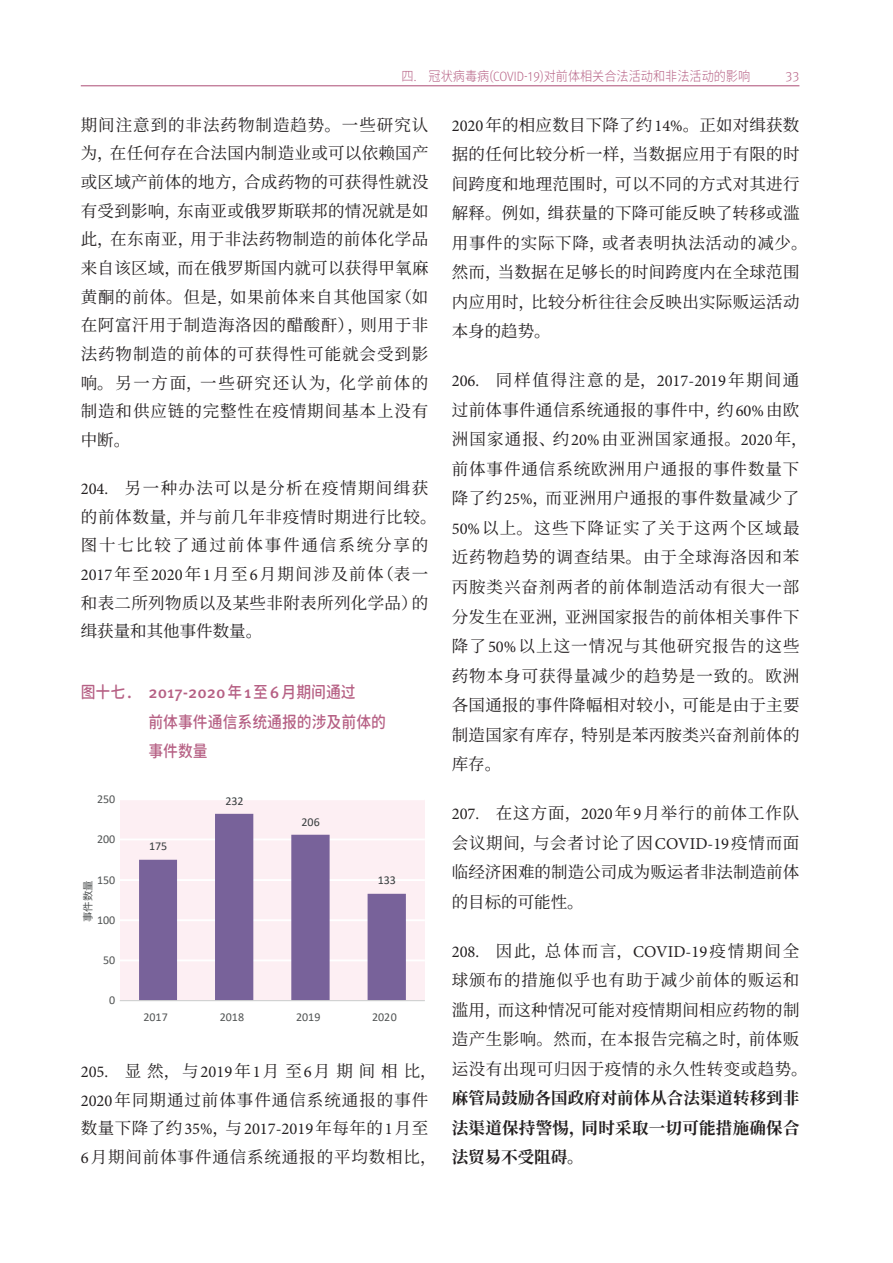
<style>
.page{position:relative;width:893px;height:1263px;background:#fff}
.page>*{position:absolute;margin:0;border:0;box-sizing:border-box;transform-origin:0 0}
.t1{font:16.5px/29.5px "Source Han Serif CN";letter-spacing:.045em;color:#231f20}
.t2{font:16.5px/29.5px "Source Han Serif CN";letter-spacing:.015em;color:#231f20}
.figure_head{font:16.5px/29.4px "Resource Han Rounded CN Medium";color:#b66084;scale:.9 1}
.t3{font:13.5px "Resource Han Rounded CN Light";color:#b66084;scale:.9 1}
.t4{font:12px "Calibri";letter-spacing:-.005em;color:#515454}
.t5{font:12px "Calibri";letter-spacing:-.005em;color:#373c3d}
.t6{font:10.5px "Source Han Sans CN";color:#515454}
.s1{font-family:"Meta OT";font-weight:300}
.s2{font-family:"Minion Pro"}
.s3{font-weight:700}
.s4{font-family:"Meta OT";font-weight:500}
</style>
<div class="page">
<hr style="left:81px;top:85px;width:718px;height:1px;background:#b66084">
<div style="left:120px;top:799px;width:305px;height:202px;background:#fdeff3"></div>
<hr style="left:120px;top:798px;width:305px;height:2px;background:#fff">
<hr style="left:120px;top:838px;width:305px;height:2px;background:#fff">
<hr style="left:120px;top:879px;width:305px;height:2px;background:#fff">
<hr style="left:120px;top:919px;width:305px;height:2px;background:#fff">
<hr style="left:120px;top:959px;width:305px;height:2px;background:#fff">
<svg style="left:139px;top:814px;width:267px;height:186px"></svg>
<hr style="left:120px;top:1000px;width:305px;height:1px;background:#cfd1d1">
<p class="t3" style="left:402px;top:68px;width:444px">四<span class="s1">.</span>　冠状病毒病<span class="s1">(COVID-19)</span>对前体相关合法活动和非法活动的影响 　　<span class="s1">33</span></p>
<p class="t1" style="left:81px;top:111px;width:349px;line-height:28.7px;text-align:justify">期间注意到的非法药物制造趋势。一些研究认为，在任何存在合法国内制造业或可以依赖国产或区域产前体的地方，合成药物的可获得性就没有受到影响，东南亚或俄罗斯联邦的情况就是如此，在东南亚，用于非法药物制造的前体化学品来自该区域，而在俄罗斯国内就可以获得甲氧麻黄酮的前体。但是，如果前体来自其他国家（如在阿富汗用于制造海洛因的醋酸酐），则用于非法药物制造的前体的可获得性可能就会受到影响。另一方面，一些研究还认为，化学前体的制造和供应链的完整性在疫情期间基本上没有中断。</p>
<p class="t1" style="left:81px;top:474px;width:357px;line-height:28.7px"><span class="s2">204.</span> 另一种办法可以是分析在疫情期间缉获的前体数量，并与前几年非疫情时期进行比较。图十七比较了通过前体事件通信系统分享的<br><span class="s2">2017</span>年至<span class="s2">2020</span>年<span class="s2">1</span>月至<span class="s2">6</span>月期间涉及前体（表一和表二所列物质以及某些非附表所列化学品）的缉获量和其他事件数量。</p>
<p class="t2" style="left:452px;top:110px;width:357px"><span class="s2">2020</span>年的相应数目下降了约<span class="s2">14%</span>。正如对缉获数据的任何比较分析一样，当数据应用于有限的时间跨度和地理范围时，可以不同的方式对其进行解释。例如，缉获量的下降可能反映了转移或滥用事件的实际下降，或者表明执法活动的减少。然而，当数据在足够长的时间跨度内在全球范围内应用时，比较分析往往会反映出实际贩运活动本身的趋势。</p>
<p class="t1" style="left:452px;top:366px;width:357px"><span class="s2">206.</span> 同样值得注意的是，<span class="s2">2017-2019</span>年期间通过前体事件通信系统通报的事件中，约<span class="s2">60%</span>由欧洲国家通报、约<span class="s2">20%</span>由亚洲国家通报。<span class="s2">2020</span>年，前体事件通信系统欧洲用户通报的事件数量下降了约<span class="s2">25%</span>，而亚洲用户通报的事件数量减少了<br><span class="s2">50%</span>以上。这些下降证实了关于这两个区域最近药物趋势的调查结果。由于全球海洛因和苯丙胺类兴奋剂两者的前体制造活动有很大一部分发生在亚洲，亚洲国家报告的前体相关事件下降了<span class="s2">50%</span>以上这一情况与其他研究报告的这些药物本身可获得量减少的趋势是一致的。欧洲各国通报的事件降幅相对较小，可能是由于主要制造国家有库存，特别是苯丙胺类兴奋剂前体的库存。</p>
<p class="t1" style="left:452px;top:799px;width:349px;text-align:justify"><span class="s2">207.</span> 在这方面，<span class="s2">2020</span>年<span class="s2">9</span>月举行的前体工作队会议期间，与会者讨论了因<span class="s2">COVID-19</span>疫情而面临经济困难的制造公司成为贩运者非法制造前体的目标的可能性。</p>
<p class="t1" style="left:452px;top:936px;width:357px"><span class="s2">208.</span> 因此，总体而言，<span class="s2">COVID-19</span>疫情期间全球颁布的措施似乎也有助于减少前体的贩运和滥用，而这种情况可能对疫情期间相应药物的制造产生影响。然而，在本报告完稿之时，前体贩运没有出现可归因于疫情的永久性转变或趋势。<span class="s3">麻管局鼓励各国政府对前体从合法渠道转移到非法渠道保持警惕，同时采取一切可能措施确保合法贸易不受阻碍。</span></p>
<p class="figure_head" style="left:148px;top:678px;width:266px;text-indent:-68px">图十七<span class="s4">. 2017-2020</span>年<span class="s4">1</span>至<span class="s4">6</span>月期间通过<br>前体事件通信系统通报的涉及前体的事件数量</p>
<p class="t4" style="left:97px;top:791px;width:20px">250</p>
<p class="t5" style="left:225px;top:792px;width:20px">232</p>
<p class="t5" style="left:302px;top:813px;width:20px">206</p>
<p class="t4" style="left:97px;top:831px;width:20px">200</p>
<p class="t5" style="left:149px;top:838px;width:20px">175</p>
<p class="t4" style="left:97px;top:871px;width:20px">150</p>
<p class="t5" style="left:378px;top:872px;width:20px">133</p>
<p class="t6" style="left:82px;top:922px;width:43px;rotate:-90deg">事件数量</p>
<p class="t4" style="left:97px;top:911px;width:20px">100</p>
<p class="t4" style="left:103px;top:952px;width:14px">50</p>
<p class="t4" style="left:109px;top:992px;width:8px">0</p>
<p class="t4" style="left:144px;top:1008px;width:26px">2017</p>
<p class="t4" style="left:220px;top:1008px;width:26px">2018</p>
<p class="t4" style="left:296px;top:1008px;width:26px">2019</p>
<p class="t4" style="left:372px;top:1008px;width:26px">2020</p>
<p class="t1" style="left:81px;top:1057px;width:357px;line-height:28.7px"><span class="s2">205.</span> 显然，与<span class="s2">2019</span>年<span class="s2">1</span>月至<span class="s2">6</span>月期间相比，<br><span class="s2">2020</span>年同期通过前体事件通信系统通报的事件数量下降了约<span class="s2">35%</span>，与<span class="s2">2017-2019</span>年每年的<span class="s2">1</span>月至<br><span class="s2">6</span>月期间前体事件通信系统通报的平均数相比，</p>
</div>
